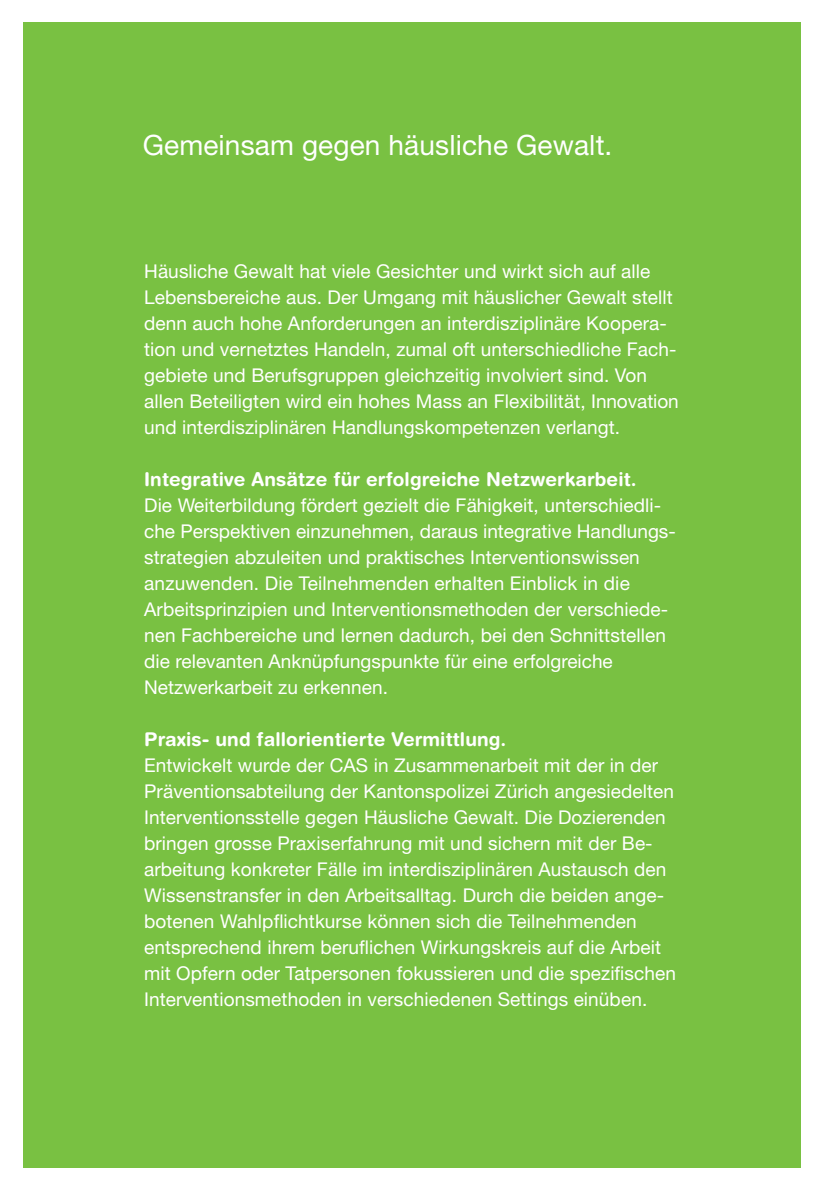
<style>
.page{position:relative;width:823px;height:1191px;background:#fff}
.page>*{position:absolute;margin:0;border:0;box-sizing:border-box;transform-origin:0 0}
.t1{font:28px "Helvetica Neue LT Pro";letter-spacing:.005em;color:#fff}
.t2{font:19px/26px "Helvetica Neue LT Pro";letter-spacing:.005em;color:#fff}
.t3{font:700 19px "Helvetica Rounded LT Std";letter-spacing:.005em;color:#fff}
</style>
<div class="page">
<div style="left:23px;top:23px;width:776px;height:1145px;background:#79c142"></div>
<h1 class="t1" style="left:143px;top:127px;width:471px">Gemeinsam gegen häusliche Gewalt.</h1>
<p class="t2" style="left:144px;top:258px;width:535px">Häusliche Gewalt hat viele Gesichter und wirkt sich auf alle Lebensbereiche aus. Der Umgang mit häuslicher Gewalt stellt denn auch hohe Anforderungen an interdisziplinäre Koopera&shy;tion und vernetztes Handeln, zumal oft unterschiedliche Fach&shy;gebiete und Berufsgruppen gleichzeitig involviert sind. Von allen Beteiligten wird ein hohes Mass an Flexibilität, Innovation und interdisziplinären Handlungskompetenzen verlangt.</p>
<p class="t3" style="left:144px;top:468px;width:493px">Integrative Ansätze für erfolgreiche Netzwerkarbeit.</p>
<p class="t2" style="left:144px;top:492px;width:533px">Die Weiterbildung fördert gezielt die Fähigkeit, unterschiedli&shy;che Perspektiven einzunehmen, daraus integrative Handlungs&shy;strategien abzuleiten und praktisches Interventionswissen anzuwenden. Die Teilnehmenden erhalten Einblick in die Arbeitsprinzipien und Interventionsmethoden der verschiede&shy;nen Fachbereiche und lernen dadurch, bei den Schnittstellen die relevanten Anknüpfungspunkte für eine erfolgreiche Netzwerkarbeit zu erkennen.</p>
<p class="t3" style="left:144px;top:728px;width:363px">Praxis- und fallorientierte Vermittlung.</p>
<p class="t2" style="left:144px;top:752px;width:533px">Entwickelt wurde der CAS in Zusammenarbeit mit der in der Präventionsabteilung der Kantonspolizei Zürich angesiedelten Interventionsstelle gegen Häusliche Gewalt. Die Dozierenden bringen grosse Praxiserfahrung mit und sichern mit der Be&shy;arbeitung konkreter Fälle im interdisziplinären Austausch den Wissenstransfer in den Arbeitsalltag. Durch die beiden ange&shy;botenen Wahlpflichtkurse können sich die Teilnehmenden entsprechend ihrem beruflichen Wirkungskreis auf die Arbeit mit Opfern oder Tatpersonen fokussieren und die spezifischen Interventionsmethoden in verschiedenen Settings einüben.</p>
</div>
